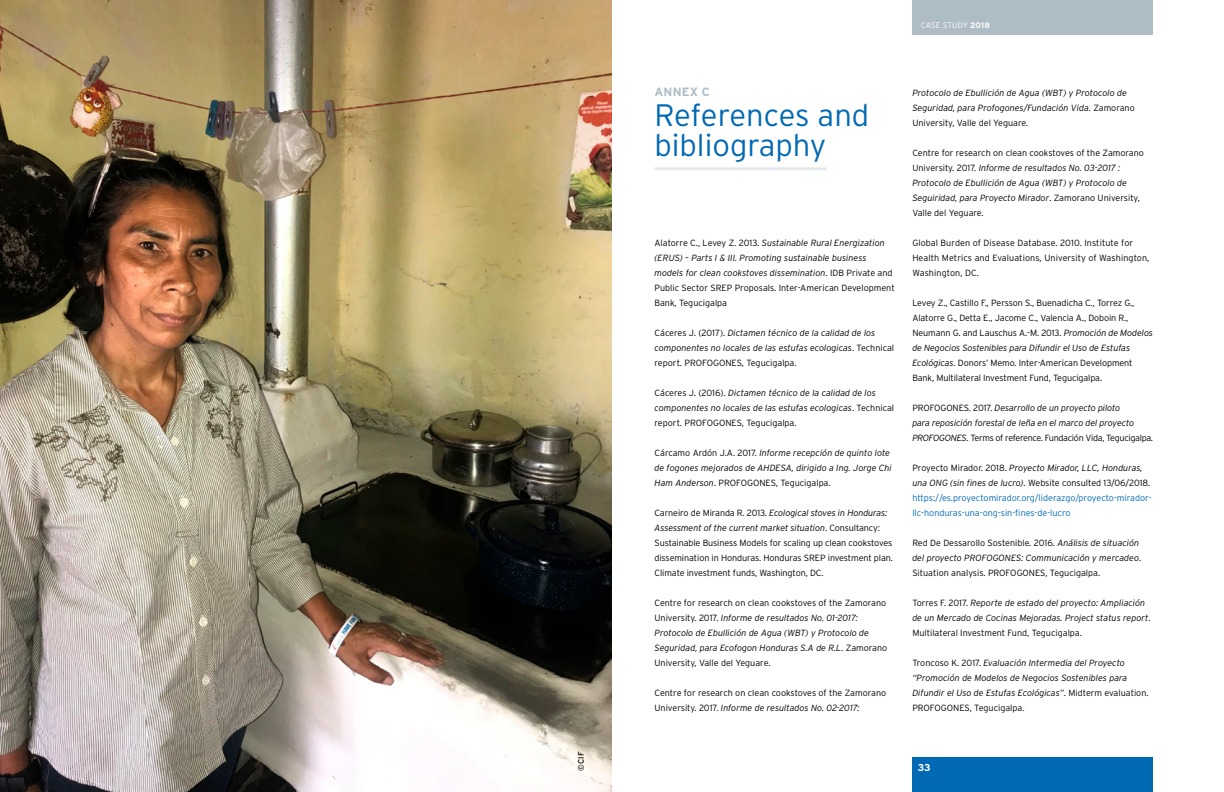
<style>
.page{position:relative;width:1224px;height:792px;background:#fff}
.page>*{position:absolute;margin:0;border:0;box-sizing:border-box;transform-origin:0 0}
.t1{font:300 31px/30px "Interstate";color:#0069b4}
.t2{font:700 12px "Interstate";letter-spacing:.01em;color:#aebcc5}
.t3{font:700 10px "Interstate";color:#fff}
.t4{font:italic 300 9px/15px "Interstate";color:#000}
.t5{font:300 9px/15px "Interstate";letter-spacing:-.01em;color:#000}
.t6{font:300 9px/15px "Interstate";color:#0069b4}
.t7{font:300 9px/15px "Interstate";letter-spacing:.01em;color:#000}
.t8{font:300 8px "Interstate";color:#fff}
.t9{font:8px "Interstate";color:#000}
.s1{font-weight:700}
.s2{font-style:normal}
.s3{font-style:italic}
.s4{color:#000}
.s5{font-style:italic;color:#000}
</style>
<div class="page">
<div style="left:912px;top:758px;width:241px;height:34px;background:#0069b4"></div>
<div style="left:912px;top:0;width:241px;height:34px;background:#aebcc5"></div>
<img style="left:0;top:0;width:612px;height:792px">
<hr style="left:655px;top:167px;width:171px;height:3px;background:#e3e9ec">
<p class="t9" style="left:577px;top:771px;width:21px;rotate:-90deg">©CIF</p>
<p class="t8" style="left:921px;top:21px;width:71px">CASE STUDY <span class="s1">2018</span></p>
<h2 class="t2" style="left:655px;top:85px;width:57px">ANNEX C</h2>
<h1 class="t1" style="left:655px;top:100px;width:216px">References and bibliography</h1>
<p class="t4" style="left:655px;top:235px;width:242px"><span class="s2">Alatorre C., Levey Z. 2013.</span> Sustainable Rural Energization (ERUS) – Parts I &amp; III. Promoting sustainable business models for clean cookstoves dissemination<span class="s2">. IDB Private and Public Sector SREP Proposals. Inter-American Development Bank, Tegucigalpa</span></p>
<p class="t4" style="left:655px;top:325px;width:241px"><span class="s2">Cáceres J. (2017).</span> Dictamen técnico de la calidad de los componentes no locales de las estufas ecologicas<span class="s2">. Technical report. PROFOGONES, Tegucigalpa.</span></p>
<p class="t4" style="left:655px;top:385px;width:241px"><span class="s2">Cáceres J. (2016).</span> Dictamen técnico de la calidad de los componentes no locales de las estufas ecologicas<span class="s2">. Technical report. PROFOGONES, Tegucigalpa.</span></p>
<p class="t4" style="left:655px;top:445px;width:239px"><span class="s2">Cárcamo Ardón J.A. 2017.</span> Informe recepción de quinto lote de fogones mejorados de AHDESA, dirigido a Ing. Jorge Chi<br>Ham Anderson<span class="s2">. PROFOGONES, Tegucigalpa.</span></p>
<p class="t5" style="left:655px;top:505px;width:240px">Carneiro de Miranda R. 2013. <span class="s3">Ecological stoves in Honduras:<br>Assessment of the current market situation</span>. Consultancy:<br>Sustainable Business Models for scaling up clean cookstoves dissemination in Honduras. Honduras SREP investment plan.<br>Climate investment funds, Washington, DC.</p>
<p class="t4" style="left:655px;top:595px;width:234px"><span class="s2">Centre for research on clean cookstoves of the Zamorano University. 2017.</span> Informe de resultados No. 01-2017:<br>Protocolo de Ebullición de Agua (WBT) y Protocolo de Seguridad, para Ecofogon Honduras S.A de R.L. <span class="s2">Zamorano University, Valle del Yeguare.</span></p>
<p class="t5" style="left:655px;top:685px;width:233px">Centre for research on clean cookstoves of the Zamorano<br>University. 2017. <span class="s3">Informe de resultados No. 02-2017:</span></p>
<p class="t4" style="left:912px;top:85px;width:224px">Protocolo de Ebullición de Agua (WBT) y Protocolo de<br>Seguridad, para Profogones/Fundación Vida<span class="s2">. Zamorano<br>University, Valle del Yeguare.</span></p>
<p class="t4" style="left:912px;top:145px;width:233px"><span class="s2">Centre for research on clean cookstoves of the Zamorano University. 2017.</span> Informe de resultados No. 03-2017 :<br>Protocolo de Ebullición de Agua (WBT) y Protocolo de Seguiridad, para Proyecto Mirador<span class="s2">. Zamorano University, Valle del Yeguare.</span></p>
<p class="t7" style="left:912px;top:235px;width:239px">Global Burden of Disease Database. 2010. Institute for<br>Health Metrics and Evaluations, University of Washington,<br>Washington, DC.</p>
<p class="t5" style="left:912px;top:295px;width:242px">Levey Z., Castillo F., Persson S., Buenadicha C., Torrez G., Alatorre G., Detta E., Jacome C., Valencia A., Doboin R., Neumann G. and Lauschus A.-M. 2013. <span class="s3">Promoción de Modelos de Negocios Sostenibles para Difundir el Uso de Estufas Ecológicas</span>. Donors’ Memo. Inter-American Development Bank, Multilateral Investment Fund, Tegucigalpa.</p>
<p class="t4" style="left:912px;top:400px;width:242px"><span class="s2">PROFOGONES. 2017.</span> Desarrollo de un proyecto piloto<br>para reposición forestal de leña en el marco del proyecto<br>PROFOGONES<span class="s2">. Terms of reference. Fundación Vida, Tegucigalpa.</span></p>
<p class="t6" style="left:912px;top:460px;width:241px"><span class="s4">Proyecto Mirador. 2018.</span> <span class="s5">Proyecto Mirador, LLC, Honduras, una ONG (sin fines de lucro)</span><span class="s4">. Website consulted 13/06/2018. </span>https://es.proyectomirador.org/liderazgo/proyecto-mirador&shy;llc-honduras-una-ong-sin-fines-de-lucro</p>
<p class="t5" style="left:912px;top:535px;width:230px">Red De Dessarollo Sostenible. 2016. <span class="s3">Análisis de situación del proyecto PROFOGONES: Communicación y mercadeo</span>.<br>Situation analysis. PROFOGONES, Tegucigalpa.</p>
<p class="t4" style="left:912px;top:595px;width:240px"><span class="s2">Torres F. 2017.</span> Reporte de estado del proyecto: Ampliación de un Mercado de Cocinas Mejoradas. Project status report<span class="s2">.<br>Multilateral Investment Fund, Tegucigalpa.</span></p>
<p class="t4" style="left:912px;top:655px;width:238px"><span class="s2">Troncoso K. 2017.</span> Evaluación Intermedia del Proyecto “Promoción de Modelos de Negocios Sostenibles para Difundir el Uso de Estufas Ecológicas”<span class="s2">. Midterm evaluation.<br>PROFOGONES, Tegucigalpa.</span></p>
<p class="t3" style="left:918px;top:762px;width:14px">33</p>
</div>
